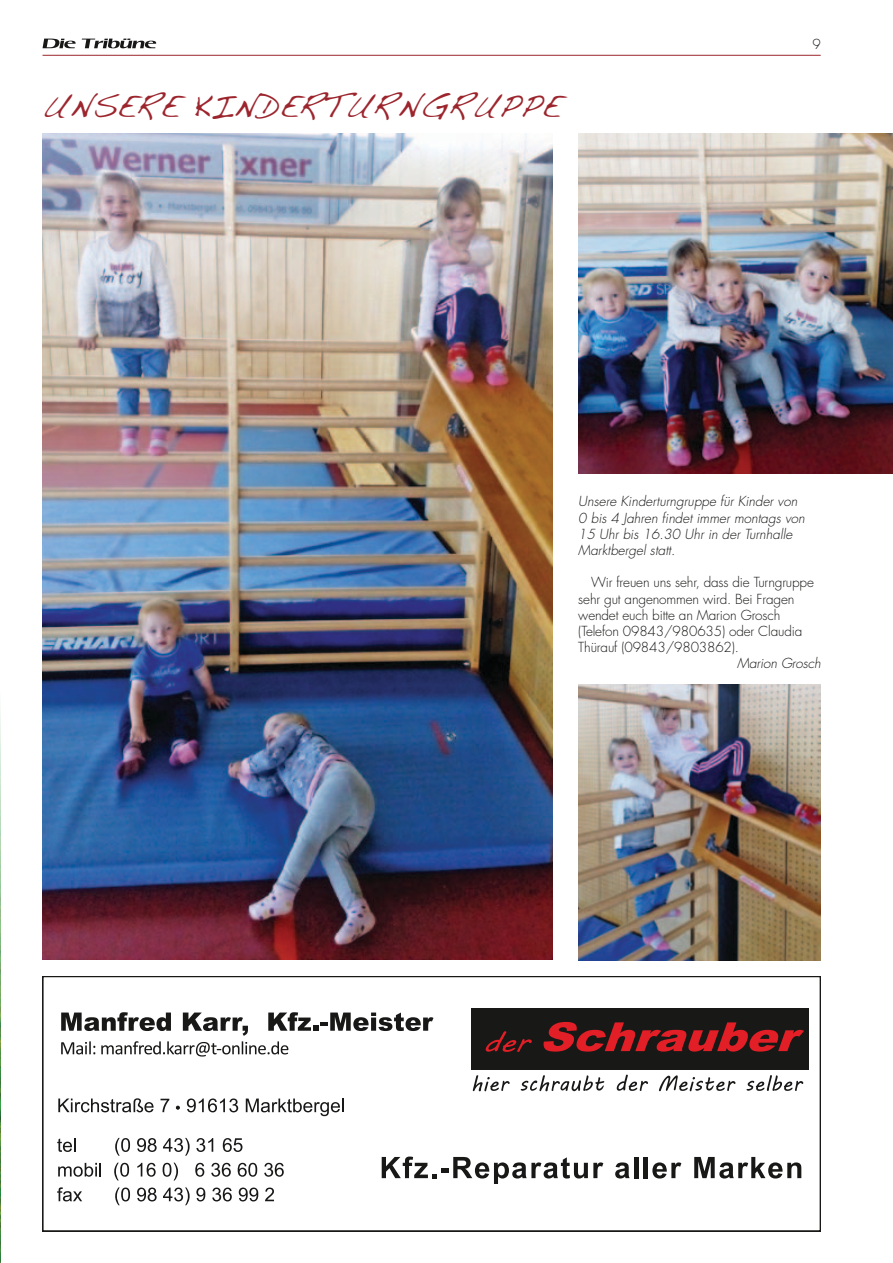
<style>
.page{position:relative;width:893px;height:1263px;background:#fff}
.page>*{position:absolute;margin:0;border:0;box-sizing:border-box;transform-origin:0 0}
.t1{font:33px "Handwriting Dakota";color:#9c252d}
.t2{font:300 13.5px/16.2px "Futura";letter-spacing:-.01em;color:#181817}
.t3{font:italic 300 13.5px/16.2px "Futura";color:#181817}
</style>
<div class="page">
<svg style="left:43px;top:39px;width:113px;height:9px"></svg>
<hr style="left:43px;top:55px;width:778px;height:1px;background:#9c252d">
<img style="left:0;top:709px;width:1px;height:554px">
<svg style="left:43px;top:976px;width:778px;height:255px"></svg>
<svg style="left:615px;top:1162px;width:15px;height:16px"></svg>
<hr style="left:634px;top:1157px;width:4px;height:21px;background:#181817">
<hr style="left:644px;top:1157px;width:4px;height:21px;background:#181817">
<svg style="left:652px;top:1162px;width:29px;height:16px"></svg>
<svg style="left:694px;top:1157px;width:107px;height:21px"></svg>
<div style="left:471px;top:1008px;width:337px;height:61px;background:#181817"></div>
<svg style="left:543px;top:1022px;width:261px;height:29px"></svg>
<svg style="left:486px;top:1031px;width:46px;height:21px"></svg>
<svg style="left:473px;top:1075px;width:37px;height:16px"></svg>
<svg style="left:521px;top:1075px;width:83px;height:16px"></svg>
<svg style="left:617px;top:1075px;width:31px;height:16px"></svg>
<svg style="left:659px;top:1075px;width:76px;height:16px"></svg>
<svg style="left:746px;top:1075px;width:57px;height:16px"></svg>
<svg style="left:176px;top:1106px;width:4px;height:3px"></svg>
<svg style="left:61px;top:1012px;width:372px;height:44px"></svg>
<svg style="left:57px;top:1187px;width:25px;height:14px"></svg>
<svg style="left:115px;top:1187px;width:15px;height:18px"></svg>
<svg style="left:137px;top:1187px;width:20px;height:14px"></svg>
<svg style="left:163px;top:1187px;width:27px;height:18px"></svg>
<svg style="left:196px;top:1187px;width:9px;height:14px"></svg>
<svg style="left:212px;top:1187px;width:20px;height:14px"></svg>
<svg style="left:239px;top:1187px;width:19px;height:14px"></svg>
<svg style="left:265px;top:1187px;width:9px;height:14px"></svg>
<svg style="left:58px;top:1163px;width:43px;height:14px"></svg>
<svg style="left:114px;top:1162px;width:15px;height:18px"></svg>
<svg style="left:137px;top:1163px;width:19px;height:14px"></svg>
<svg style="left:163px;top:1162px;width:15px;height:18px"></svg>
<svg style="left:195px;top:1163px;width:9px;height:14px"></svg>
<svg style="left:211px;top:1163px;width:20px;height:14px"></svg>
<svg style="left:238px;top:1163px;width:19px;height:14px"></svg>
<svg style="left:264px;top:1163px;width:20px;height:14px"></svg>
<svg style="left:57px;top:1138px;width:19px;height:14px"></svg>
<svg style="left:115px;top:1138px;width:15px;height:18px"></svg>
<svg style="left:137px;top:1138px;width:20px;height:14px"></svg>
<svg style="left:163px;top:1138px;width:27px;height:18px"></svg>
<svg style="left:196px;top:1138px;width:17px;height:14px"></svg>
<svg style="left:223px;top:1138px;width:19px;height:14px"></svg>
<svg style="left:58px;top:1098px;width:96px;height:14px"></svg>
<svg style="left:161px;top:1099px;width:8px;height:13px"></svg>
<svg style="left:187px;top:1098px;width:51px;height:14px"></svg>
<svg style="left:246px;top:1098px;width:98px;height:18px"></svg>
<svg style="left:382px;top:1156px;width:221px;height:28px"></svg>
<img style="left:578px;top:684px;width:243px;height:277px">
<img style="left:43px;top:134px;width:510px;height:826px">
<img style="left:578px;top:134px;width:315px;height:340px">
<h1 class="t1" style="left:43px;top:86px;width:480px">UNSERE KINDERTURNGRUPPE</h1>
<p class="t2" style="left:812px;top:36px;width:10px">9</p>
<p class="t3" style="left:578px;top:493px;width:228px">Unsere Kinderturngruppe für Kinder von 0 bis 4 Jahren findet immer montags von 15 Uhr bis 16.30 Uhr in der Turnhalle Marktbergel statt.</p>
<p class="t2" style="left:578px;top:574px;width:237px;text-indent:13px">Wir freuen uns sehr, dass die Turngruppe sehr gut angenommen wird. Bei Fragen wendet euch bitte an Marion Grosch (Telefon 09843/980635) oder Claudia Thürauf (09843/9803862).</p>
<p class="t3" style="left:737px;top:655px;width:85px">Marion Grosch</p>
</div>
